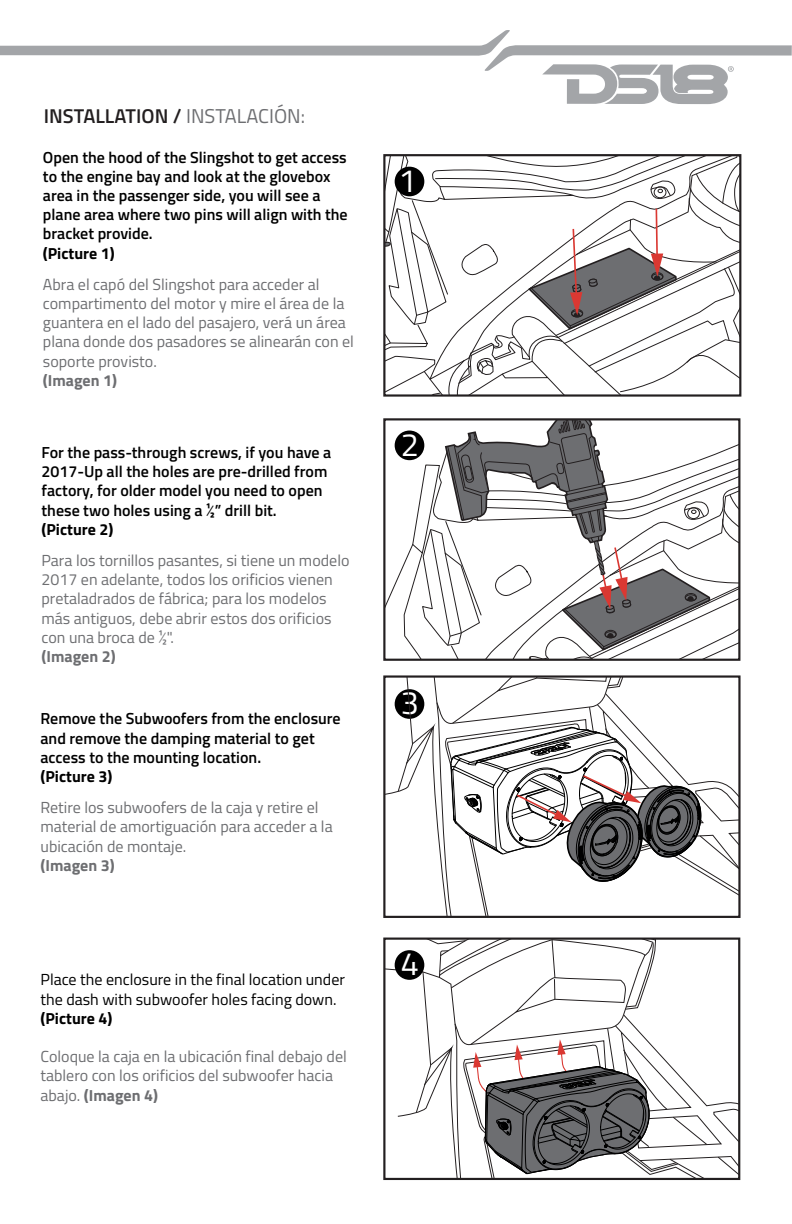
<style>
.page{position:relative;width:792px;height:1224px;background:#fff}
.page>*{position:absolute;margin:0;border:0;box-sizing:border-box;transform-origin:0 0}
.t1{font:32.4px "Titillium Web";color:#fff}
.t2{font:600 20px "Titillium Web";color:#231f20}
.t3{font:16px/19.2px "Titillium Web";color:#6d6e71}
.t4{font:600 16px/19.2px "Titillium Web";color:#000}
.t5{font:16px/19.2px "Titillium Web";color:#000}
.t6{font:700 16px "Titillium Web";color:#000}
.t7{font:700 16px "Titillium Web";color:#6d6e71}
.s1{font-weight:400;color:#6d6e71}
.s2{font-weight:700}
</style>
<div class="page">
<svg style="left:0;top:30px;width:791px;height:74px"></svg>
<svg style="left:384px;top:155px;width:356px;height:241px"></svg>
<svg style="left:386px;top:678px;width:351px;height:237px"></svg>
<div style="left:383px;top:675px;width:357px;height:243px;border:2px solid #231f20"></div>
<svg style="left:384px;top:939px;width:355px;height:240px"></svg>
<svg style="left:386px;top:421px;width:351px;height:237px"></svg>
<div style="left:383px;top:418px;width:357px;height:243px;border:2px solid #231f20"></div>
<div style="left:394px;top:950px;width:30px;height:30px;background:#000;border-radius:50%"></div>
<p class="t2" style="left:44px;top:101px;width:263px">INSTALLATION / <span class="s1">INSTALACIÓN:</span></p>
<p class="t4" style="left:43px;top:147px;width:306px">Open the hood of the Slingshot to get access to the engine bay and look at the glovebox area in the passenger side, you will see a plane area where two pins will align with the bracket provide.</p>
<p class="t6" style="left:43px;top:241px;width:73px">(Picture 1)</p>
<p class="t3" style="left:43px;top:274px;width:312px">Abra el capó del Slingshot para acceder al compartimento del motor y mire el área de la guantera en el lado del pasajero, verá un área plana donde dos pasadores se alinearán con el soporte provisto.</p>
<p class="t7" style="left:43px;top:368px;width:76px">(Imagen 1)</p>
<p class="t4" style="left:42px;top:442px;width:291px">For the pass-through screws, if you have a 2017-Up all the holes are pre-drilled from factory, for older model you need to open these two holes using a ½” drill bit.</p>
<p class="t6" style="left:42px;top:517px;width:73px">(Picture 2)</p>
<p class="t3" style="left:42px;top:550px;width:309px">Para los tornillos pasantes, si tiene un modelo 2017 en adelante, todos los orificios vienen pretaladrados de fábrica; para los modelos más antiguos, debe abrir estos dos orificios con una broca de ½".</p>
<p class="t7" style="left:42px;top:644px;width:76px">(Imagen 2)</p>
<p class="t4" style="left:41px;top:708px;width:301px">Remove the Subwoofers from the enclosure and remove the damping material to get access to the mounting location.</p>
<p class="t6" style="left:41px;top:764px;width:73px">(Picture 3)</p>
<p class="t3" style="left:41px;top:797px;width:293px">Retire los subwoofers de la caja y retire el material de amortiguación para acceder a la ubicación de montaje.</p>
<p class="t7" style="left:41px;top:853px;width:76px">(Imagen 3)</p>
<p class="t5" style="left:41px;top:969px;width:306px">Place the enclosure in the final location under the dash with subwoofer holes facing down.</p>
<p class="t6" style="left:41px;top:1006px;width:73px">(Picture 4)</p>
<p class="t3" style="left:41px;top:1046px;width:308px">Coloque la caja en la ubicación final debajo del tablero con los orificios del subwoofer hacia abajo. <span class="s2">(Imagen 4)</span></p>
<h1 class="t1" style="left:398px;top:157px;width:20px">1</h1>
<h1 class="t1" style="left:400px;top:421px;width:20px">2</h1>
<h1 class="t1" style="left:400px;top:679px;width:20px">3</h1>
<h1 class="t1" style="left:400px;top:940px;width:20px">4</h1>
</div>
